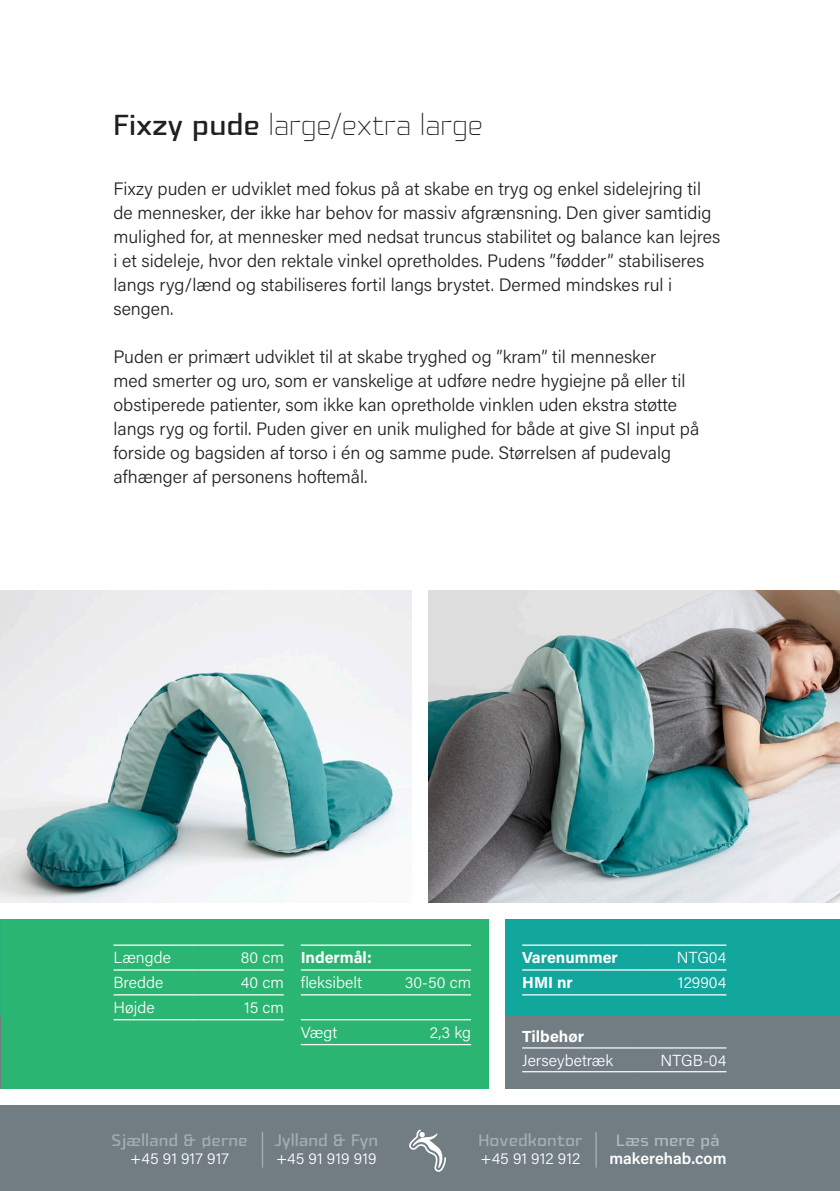
<style>
.page{position:relative;width:840px;height:1191px;background:#fff}
.page>*{position:absolute;margin:0;border:0;box-sizing:border-box;transform-origin:0 0}
.t1{font:28px "Fishmonger EET";color:#231f20}
.t2{font:300 18px/24px "Acumin Pro";color:#231f20}
.Fakta_tabel{font:300 16px "Acumin Pro";letter-spacing:.005em;color:#fff}
.t3{font:16px "Fishmonger EER";color:#a4adb3}
.Fakta_tabel-2{font:700 16px "Acumin Pro";color:#fff}
.t4{font:600 16px "Acumin Pro";color:#fff}
.t5{font:16px "Fishmonger EER";color:#b1b9bf}
.s1{font-family:"Fishmonger EER"}
</style>
<div class="page">
<div style="left:0;top:1106px;width:839px;height:85px;background:#717d83"></div>
<svg style="left:409px;top:1129px;width:36px;height:42px"></svg>
<hr style="left:262px;top:1132px;width:1px;height:35px;background:#a4adb3">
<hr style="left:595px;top:1132px;width:1px;height:35px;background:#a4adb3">
<img style="left:0;top:591px;width:411px;height:311px">
<div style="left:0;top:919px;width:488px;height:170px;background:#2bb572"></div>
<div style="left:505px;top:919px;width:334px;height:145px;background:#12a79d"></div>
<img style="left:428px;top:591px;width:411px;height:311px">
<hr style="left:113px;top:944px;width:85px;height:1px;background:#fff">
<hr style="left:198px;top:944px;width:85px;height:1px;background:#fff">
<hr style="left:113px;top:969px;width:85px;height:1px;background:#fff">
<hr style="left:198px;top:969px;width:85px;height:1px;background:#fff">
<hr style="left:113px;top:994px;width:85px;height:1px;background:#fff">
<hr style="left:198px;top:994px;width:85px;height:1px;background:#fff">
<hr style="left:113px;top:1019px;width:85px;height:1px;background:#fff">
<hr style="left:198px;top:1019px;width:85px;height:1px;background:#fff">
<hr style="left:522px;top:944px;width:119px;height:1px;background:#fff">
<hr style="left:641px;top:944px;width:85px;height:1px;background:#fff">
<hr style="left:522px;top:969px;width:119px;height:1px;background:#fff">
<hr style="left:641px;top:969px;width:85px;height:1px;background:#fff">
<hr style="left:522px;top:994px;width:119px;height:1px;background:#fff">
<hr style="left:641px;top:994px;width:85px;height:1px;background:#fff">
<hr style="left:300px;top:944px;width:86px;height:1px;background:#fff">
<hr style="left:386px;top:944px;width:85px;height:1px;background:#fff">
<hr style="left:300px;top:969px;width:86px;height:1px;background:#fff">
<hr style="left:386px;top:969px;width:85px;height:1px;background:#fff">
<hr style="left:300px;top:994px;width:86px;height:1px;background:#fff">
<hr style="left:386px;top:994px;width:85px;height:1px;background:#fff">
<hr style="left:300px;top:1019px;width:86px;height:1px;background:#fff">
<hr style="left:386px;top:1019px;width:85px;height:1px;background:#fff">
<hr style="left:300px;top:1044px;width:86px;height:1px;background:#fff">
<hr style="left:386px;top:1044px;width:85px;height:1px;background:#fff">
<hr style="left:0;top:1016px;width:1px;height:73px;background:#717d83">
<div style="left:505px;top:1016px;width:334px;height:73px;background:#717d83"></div>
<hr style="left:522px;top:1047px;width:115px;height:1px;background:#fff">
<hr style="left:637px;top:1047px;width:89px;height:1px;background:#fff">
<hr style="left:522px;top:1071px;width:115px;height:1px;background:#fff">
<hr style="left:637px;top:1071px;width:89px;height:1px;background:#fff">
<p class="t1" style="left:113px;top:110px;width:371px"><span class="s1">Fixzy pude</span> large/extra large</p>
<p class="t2" style="left:113px;top:176px;width:608px">Fixzy puden er udviklet med fokus på at skabe en tryg og enkel sidelejring til de mennesker, der ikke har behov for massiv afgrænsning. Den giver samtidig mulighed for, at mennesker med nedsat truncus stabilitet og balance kan lejres i et sideleje, hvor den rektale vinkel opretholdes. Pudens ”fødder” stabiliseres langs ryg/lænd og stabiliseres fortil langs brystet. Dermed mindskes rul i sengen.</p>
<p class="t2" style="left:113px;top:344px;width:587px">Puden er primært udviklet til at skabe tryghed og ”kram” til mennesker<br>med smerter og uro, som er vanskelige at udføre nedre hygiejne på eller til obstiperede patienter, som ikke kan opretholde vinklen uden ekstra støtte langs ryg og fortil. Puden giver en unik mulighed for både at give SI input på forside og bagsiden af torso i én og samme pude. Størrelsen af pudevalg afhænger af personens hoftemål.</p>
<p class="Fakta_tabel" style="left:113px;top:946px;width:59px">Længde</p>
<p class="Fakta_tabel" style="left:241px;top:946px;width:44px">80 cm</p>
<p class="Fakta_tabel" style="left:113px;top:971px;width:51px">Bredde</p>
<p class="Fakta_tabel" style="left:241px;top:971px;width:44px">40 cm</p>
<p class="Fakta_tabel" style="left:113px;top:996px;width:43px">Højde</p>
<p class="Fakta_tabel" style="left:244px;top:996px;width:41px">15 cm</p>
<p class="Fakta_tabel-2" style="left:300px;top:946px;width:73px">Indermål:</p>
<p class="Fakta_tabel" style="left:300px;top:971px;width:63px">fleksibelt</p>
<p class="Fakta_tabel" style="left:404px;top:971px;width:68px">30-50 cm</p>
<p class="Fakta_tabel" style="left:300px;top:1021px;width:38px">Vægt</p>
<p class="Fakta_tabel" style="left:429px;top:1021px;width:43px">2,3 kg</p>
<p class="Fakta_tabel-2" style="left:522px;top:1024px;width:63px">Tilbehør</p>
<p class="Fakta_tabel" style="left:522px;top:1049px;width:92px">Jerseybetræk</p>
<p class="Fakta_tabel" style="left:660px;top:1049px;width:67px">NTGB-04</p>
<p class="Fakta_tabel-2" style="left:522px;top:946px;width:97px">Varenummer</p>
<p class="Fakta_tabel" style="left:676px;top:946px;width:51px">NTG04</p>
<p class="Fakta_tabel-2" style="left:522px;top:971px;width:52px">HMI nr</p>
<p class="Fakta_tabel" style="left:677px;top:971px;width:50px">129904</p>
<p class="t3" style="left:112px;top:1130px;width:137px">Sjælland &amp; øerne</p>
<p class="Fakta_tabel" style="left:130px;top:1147px;width:100px">+45 91 917 917</p>
<p class="t3" style="left:274px;top:1130px;width:105px">Jylland &amp; Fyn</p>
<p class="Fakta_tabel" style="left:276px;top:1147px;width:102px">+45 91 919 919</p>
<p class="t3" style="left:478px;top:1130px;width:105px">Hovedkontor</p>
<p class="Fakta_tabel" style="left:480px;top:1147px;width:101px">+45 91 912 912</p>
<p class="t5" style="left:616px;top:1130px;width:105px">Læs mere på</p>
<p class="t4" style="left:609px;top:1147px;width:119px">makerehab.com</p>
</div>
